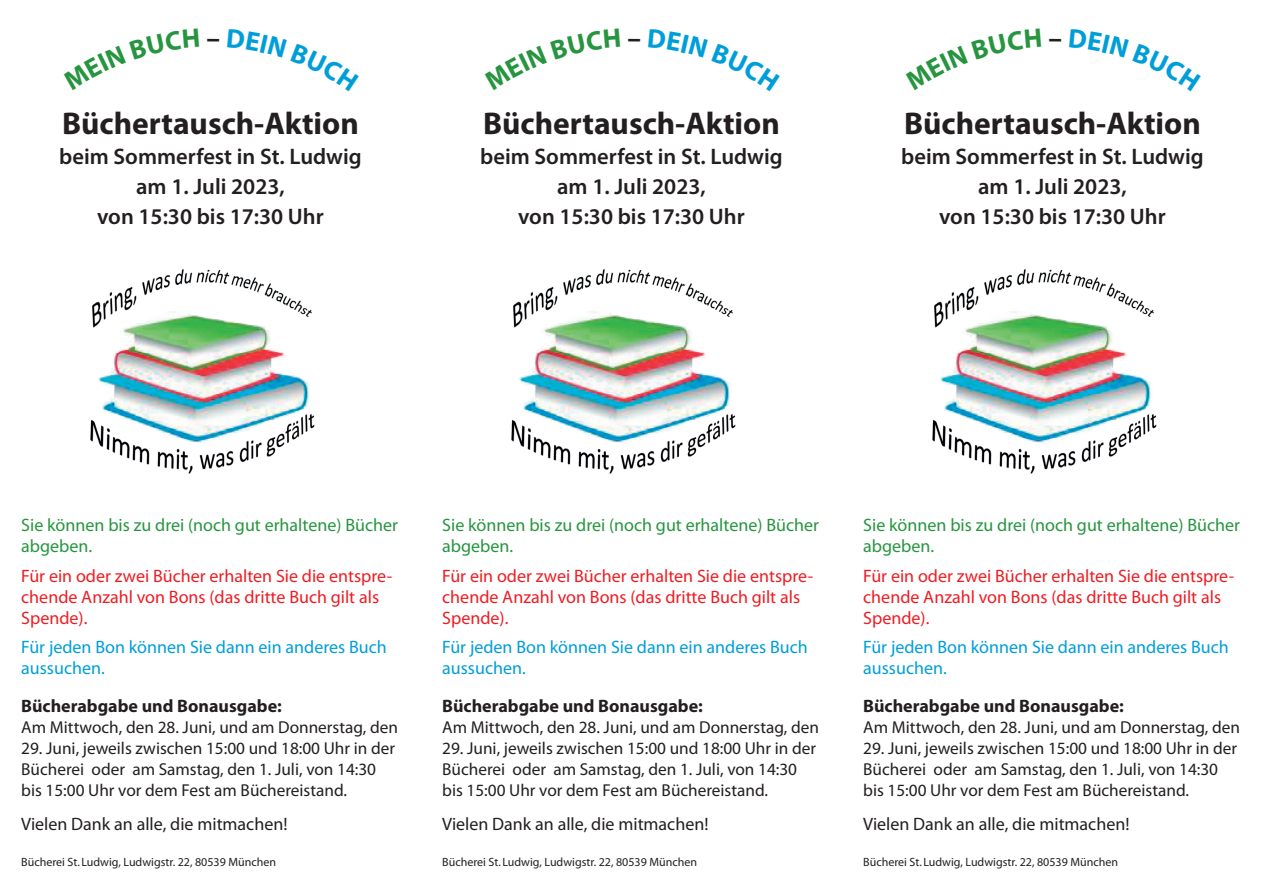
<style>
.page{position:relative;width:1263px;height:893px;background:#fff}
.page>*{position:absolute;margin:0;border:0;box-sizing:border-box;transform-origin:0 0}
.t1{font:700 31.5px "Myriad Pro";color:#231f20}
.t2{font:700 27px "Myriad Pro";color:#231f20}
.t3{font:600 22.5px/30px "Myriad Pro";color:#231f20;text-align:center}
.t4{font:18px/21px "Myriad Pro";color:#ee1d23}
.t5{font:18px/21px "Myriad Pro";color:#27953f}
.t6{font:18px/21px "Myriad Pro";color:#009ed9}
.t7{font:18px "Myriad Pro";color:#231f20}
.t8{font:700 18px "Myriad Pro";color:#231f20}
.t9{font:17.25px/21px "Myriad Pro";color:#231f20}
.t10{font:12px "Myriad Pro";color:#231f20}
</style>
<div class="page">
<img style="left:92px;top:269px;width:220px;height:122px">
<img style="left:90px;top:391px;width:225px;height:83px">
<img style="left:934px;top:269px;width:220px;height:122px">
<img style="left:932px;top:391px;width:225px;height:83px">
<img style="left:513px;top:269px;width:220px;height:122px">
<img style="left:511px;top:391px;width:225px;height:83px">
<h2 class="t2" style="left:206px;top:27px;width:15px">–</h2>
<h1 class="t1" style="left:62px;top:112px;width:298px">Büchertausch-Aktion</h1>
<h3 class="t3" style="left:59px;top:143px;width:304px">beim Sommerfest in St. Ludwig am 1. Juli 2023,<br>von 15:30 bis 17:30 Uhr</h3>
<h2 class="t2" style="left:627px;top:27px;width:15px">–</h2>
<h1 class="t1" style="left:483px;top:112px;width:298px">Büchertausch-Aktion</h1>
<h3 class="t3" style="left:480px;top:143px;width:304px">beim Sommerfest in St. Ludwig am 1. Juli 2023,<br>von 15:30 bis 17:30 Uhr</h3>
<h2 class="t2" style="left:1048px;top:27px;width:15px">–</h2>
<h1 class="t1" style="left:904px;top:112px;width:298px">Büchertausch-Aktion</h1>
<h3 class="t3" style="left:901px;top:143px;width:304px">beim Sommerfest in St. Ludwig am 1. Juli 2023,<br>von 15:30 bis 17:30 Uhr</h3>
<p class="t5" style="left:21px;top:516px;width:378px">Sie können bis zu drei (noch gut erhaltene) Bücher abgeben.</p>
<p class="t4" style="left:21px;top:567px;width:372px">Für ein oder zwei Bücher erhalten Sie die entspre&shy;chende Anzahl von Bons (das dritte Buch gilt als<br>Spende).</p>
<p class="t6" style="left:21px;top:638px;width:367px">Für jeden Bon können Sie dann ein anderes Buch aussuchen.</p>
<p class="t8" style="left:21px;top:699px;width:262px">Bücherabgabe und Bonausgabe:</p>
<p class="t9" style="left:21px;top:718px;width:378px">Am Mittwoch, den 28. Juni, und am Donnerstag, den</p>
<p class="t9" style="left:21px;top:739px;width:375px">29. Juni, jeweils zwischen 15:00 und 18:00 Uhr in der<br>Bücherei oder am Samstag, den 1. Juli, von 14:30 bis 15:00 Uhr vor dem Fest am Büchereistand.</p>
<p class="t7" style="left:21px;top:817px;width:268px">Vielen Dank an alle, die mitmachen!</p>
<p class="t10" style="left:21px;top:858px;width:256px">Bücherei St. Ludwig, Ludwigstr. 22, 80539 München</p>
<p class="t5" style="left:442px;top:516px;width:378px">Sie können bis zu drei (noch gut erhaltene) Bücher abgeben.</p>
<p class="t4" style="left:442px;top:567px;width:372px">Für ein oder zwei Bücher erhalten Sie die entspre&shy;chende Anzahl von Bons (das dritte Buch gilt als<br>Spende).</p>
<p class="t6" style="left:442px;top:638px;width:367px">Für jeden Bon können Sie dann ein anderes Buch aussuchen.</p>
<p class="t8" style="left:442px;top:699px;width:262px">Bücherabgabe und Bonausgabe:</p>
<p class="t9" style="left:442px;top:718px;width:378px">Am Mittwoch, den 28. Juni, und am Donnerstag, den</p>
<p class="t9" style="left:442px;top:739px;width:375px">29. Juni, jeweils zwischen 15:00 und 18:00 Uhr in der<br>Bücherei oder am Samstag, den 1. Juli, von 14:30 bis 15:00 Uhr vor dem Fest am Büchereistand.</p>
<p class="t7" style="left:442px;top:817px;width:268px">Vielen Dank an alle, die mitmachen!</p>
<p class="t10" style="left:442px;top:858px;width:256px">Bücherei St. Ludwig, Ludwigstr. 22, 80539 München</p>
<p class="t5" style="left:863px;top:516px;width:378px">Sie können bis zu drei (noch gut erhaltene) Bücher abgeben.</p>
<p class="t4" style="left:863px;top:567px;width:372px">Für ein oder zwei Bücher erhalten Sie die entspre&shy;chende Anzahl von Bons (das dritte Buch gilt als<br>Spende).</p>
<p class="t6" style="left:863px;top:638px;width:367px">Für jeden Bon können Sie dann ein anderes Buch aussuchen.</p>
<p class="t8" style="left:863px;top:699px;width:262px">Bücherabgabe und Bonausgabe:</p>
<p class="t9" style="left:863px;top:718px;width:378px">Am Mittwoch, den 28. Juni, und am Donnerstag, den</p>
<p class="t9" style="left:863px;top:739px;width:375px">29. Juni, jeweils zwischen 15:00 und 18:00 Uhr in der<br>Bücherei oder am Samstag, den 1. Juli, von 14:30 bis 15:00 Uhr vor dem Fest am Büchereistand.</p>
<p class="t7" style="left:863px;top:817px;width:268px">Vielen Dank an alle, die mitmachen!</p>
<p class="t10" style="left:863px;top:858px;width:256px">Bücherei St. Ludwig, Ludwigstr. 22, 80539 München</p>
</div>
